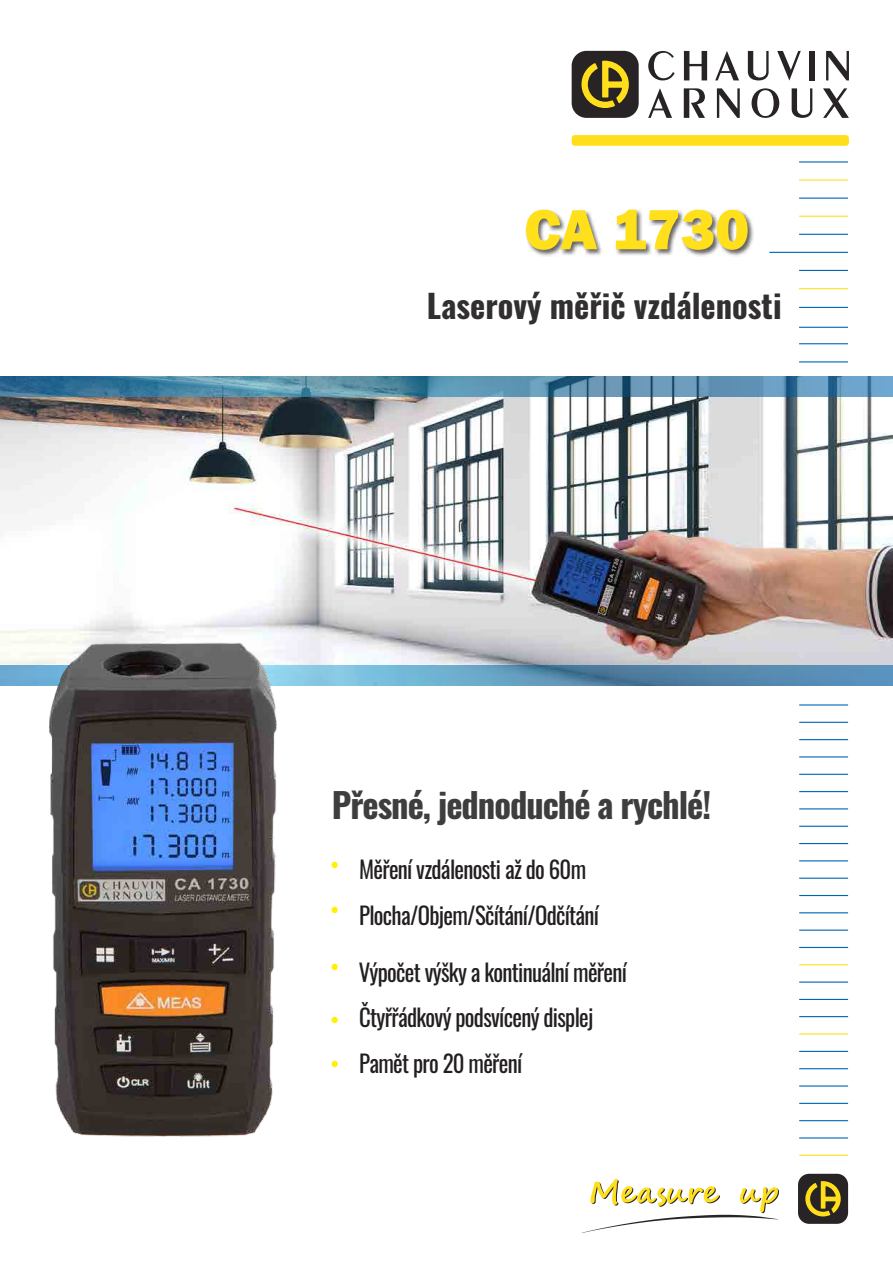
<style>
.page{position:relative;width:893px;height:1263px;background:#fff}
.page>*{position:absolute;margin:0;border:0;box-sizing:border-box;transform-origin:0 0}
.t1{font:58.5px "Franklin Gothic URW Hea";color:#ffe01b}
.t2{font:700 34.5px "Oswald";letter-spacing:-.03em;color:#3e3e3f}
.t3{font:700 32.4px "Oswald";color:#312f30}
.t4{font:24px/45.5px "Oswald";letter-spacing:-.03em;color:#231f20;scale:.95 1}
</style>
<div class="page">
<img style="left:0;top:396px;width:893px;height:269px">
<svg style="left:0;top:665px;width:893px;height:20px;background:#6098bb"></svg>
<svg style="left:0;top:376px;width:893px;height:20px;background:#538bab"></svg>
<div style="left:572px;top:51px;width:67px;height:67px;background:#282426;border-radius:15px"></div>
<svg style="left:581px;top:61px;width:48px;height:47px"></svg>
<svg style="left:648px;top:51px;width:27px;height:29px"></svg>
<svg style="left:684px;top:51px;width:23px;height:29px"></svg>
<svg style="left:715px;top:51px;width:24px;height:29px"></svg>
<svg style="left:748px;top:51px;width:21px;height:29px"></svg>
<svg style="left:777px;top:51px;width:24px;height:29px"></svg>
<div style="left:810px;top:51px;width:5px;height:29px;background:#282426"></div>
<svg style="left:826px;top:51px;width:23px;height:29px"></svg>
<svg style="left:648px;top:88px;width:24px;height:30px"></svg>
<svg style="left:684px;top:88px;width:21px;height:30px"></svg>
<svg style="left:717px;top:88px;width:23px;height:30px"></svg>
<svg style="left:752px;top:88px;width:27px;height:30px"></svg>
<svg style="left:792px;top:88px;width:20px;height:30px"></svg>
<svg style="left:823px;top:88px;width:26px;height:30px"></svg>
<div style="left:572px;top:135px;width:277px;height:11px;background:#ffdf1b;border-radius:3px"></div>
<hr style="left:799px;top:161px;width:49px;height:2px;background:#0166b3">
<hr style="left:799px;top:179px;width:49px;height:2px;background:#ffe01b">
<hr style="left:799px;top:198px;width:49px;height:1px;background:#0166b3">
<hr style="left:799px;top:216px;width:49px;height:1px;background:#ffe01b">
<hr style="left:799px;top:234px;width:49px;height:1px;background:#0166b3">
<hr style="left:769px;top:252px;width:79px;height:1px;background:#0166b3">
<hr style="left:799px;top:288px;width:49px;height:1px;background:#ffe01b">
<hr style="left:799px;top:270px;width:49px;height:1px;background:#0166b3">
<hr style="left:799px;top:361px;width:49px;height:1px;background:#0166b3">
<hr style="left:799px;top:327px;width:49px;height:1px;background:#0166b3">
<hr style="left:799px;top:343px;width:49px;height:1px;background:#0166b3">
<hr style="left:799px;top:704px;width:49px;height:1px;background:#0166b3">
<hr style="left:799px;top:722px;width:49px;height:1px;background:#0166b3">
<hr style="left:799px;top:739px;width:49px;height:1px;background:#0166b3">
<hr style="left:799px;top:756px;width:49px;height:1px;background:#0166b3">
<hr style="left:799px;top:774px;width:49px;height:1px;background:#0166b3">
<hr style="left:799px;top:791px;width:49px;height:1px;background:#0166b3">
<hr style="left:799px;top:808px;width:49px;height:1px;background:#0166b3">
<hr style="left:799px;top:826px;width:49px;height:1px;background:#0166b3">
<hr style="left:799px;top:843px;width:49px;height:1px;background:#0166b3">
<hr style="left:799px;top:860px;width:49px;height:1px;background:#0166b3">
<hr style="left:799px;top:878px;width:49px;height:1px;background:#0166b3">
<hr style="left:799px;top:895px;width:49px;height:1px;background:#0166b3">
<hr style="left:799px;top:912px;width:49px;height:1px;background:#0166b3">
<hr style="left:799px;top:929px;width:49px;height:2px;background:#0166b3">
<hr style="left:799px;top:947px;width:49px;height:1px;background:#0166b3">
<hr style="left:799px;top:964px;width:49px;height:1px;background:#ffe01b">
<hr style="left:799px;top:981px;width:49px;height:2px;background:#0166b3">
<hr style="left:799px;top:999px;width:49px;height:1px;background:#0166b3">
<hr style="left:799px;top:1016px;width:49px;height:1px;background:#0166b3">
<hr style="left:799px;top:1033px;width:49px;height:1px;background:#ffe01b">
<hr style="left:799px;top:1155px;width:49px;height:1px;background:#ffe01b">
<hr style="left:799px;top:1051px;width:49px;height:1px;background:#0166b3">
<hr style="left:799px;top:1085px;width:49px;height:1px;background:#0166b3">
<hr style="left:799px;top:1120px;width:49px;height:1px;background:#0166b3">
<hr style="left:799px;top:1068px;width:49px;height:1px;background:#0166b3">
<hr style="left:799px;top:1103px;width:49px;height:1px;background:#0166b3">
<hr style="left:799px;top:1137px;width:49px;height:1px;background:#0166b3">
<svg style="left:582px;top:1179px;width:197px;height:54px"></svg>
<div style="left:798px;top:1174px;width:50px;height:50px;background:#282426;border-radius:11px"></div>
<svg style="left:805px;top:1181px;width:36px;height:36px"></svg>
<hr style="left:799px;top:307px;width:49px;height:1px;background:#0166b3">
<div style="left:525px;top:208px;width:229px;height:49px;background:#231f20;opacity:.7"></div>
<img style="left:32px;top:611px;width:270px;height:526px">
<h1 class="t1" style="left:524px;top:192px;width:227px">CA 1730</h1>
<h3 class="t3" style="left:427px;top:289px;width:356px">Laserový měřič vzdálenosti</h3>
<h2 class="t2" style="left:332px;top:787px;width:381px">Přesné, jednoduché a rychlé!</h2>
<p class="t4" style="left:359px;top:844px;width:254px">Měření vzdálenosti až do 60m<br>Plocha/Objem/Sčítání/Odčítání</p>
<p class="t4" style="left:359px;top:947px;width:284px">Výpočet výšky a kontinuální měření<br>Čtyřřádkový podsvícený displej<br>Pamět pro 20 měření</p>
</div>
